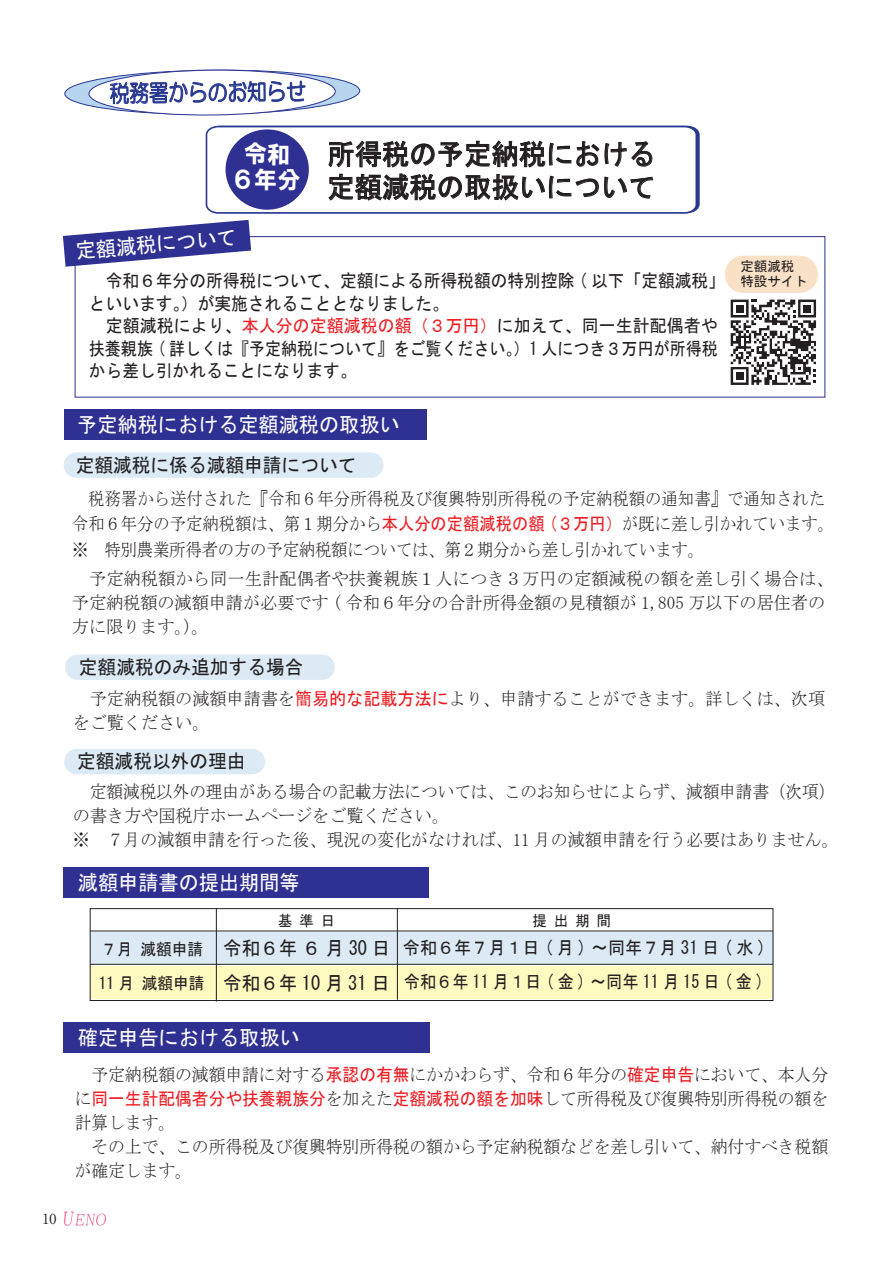
<style>
.page{position:relative;width:893px;height:1263px;background:#fff}
.page>*{position:absolute;margin:0;border:0;box-sizing:border-box;transform-origin:0 0}
.t1{font:28.5px/33px "MS Gothic";color:#231f20;scale:.96 1}
.t2{font:24px/25.5px "HGS Soei Kakugothic UB";color:#fff;text-align:center;scale:.96 1}
.t3{font:23.55px "HG Maru Gothic MPRO";color:#283891;scale:.83 1}
.t4{font:21px "MS Gothic";color:#fff;scale:.96 1}
.t5{font:19.5px "MS Gothic";color:#231f20;scale:.96 1}
.t6{font:18px/24px "MS Mincho";color:#231f20;scale:.95 1}
.t7{font:18px/24px "MS Mincho";color:#231f20;scale:.93 1}
.t8{font:18px/25.5px "MS Mincho";color:#231f20;scale:.9 1}
.t9{font:18px/24px "MS Mincho";color:#231f20;scale:.92 1}
.t10{font:18px "MS Gothic";color:#231f20;scale:.93 1}
.t11{font:18px/33.8px "MS Gothic";color:#231f20;scale:.95 1}
.t12{font:18px "MS Gothic";color:#231f20;scale:.89 1}
.t13{font:18px "MS Gothic";color:#231f20;scale:.94 1}
.t14{font:16.5px/34.8px "MS Gothic";color:#231f20;scale:.95 1}
.t15{font:15px "MS Gothic";color:#231f20;scale:.95 1}
.t16{font:13.8px "Ryumin Pr 6 N";color:#231f20}
.t17{font:13.5px/15px "MS Gothic";color:#231f20}
.s1{color:#ee1d23}
.s2{font-family:"MS Gothic";color:#ee1d23}
.s3{font-size:19.5px}
</style>
<div class="page">
<svg style="left:64px;top:1211px;width:42px;height:15px"></svg>
<div style="left:64px;top:409px;width:363px;height:31px;background:#2e3092"></div>
<div style="left:63px;top:867px;width:365px;height:31px;background:#2e3092"></div>
<div style="left:63px;top:1022px;width:367px;height:31px;background:#2e3092"></div>
<div style="left:64px;top:452px;width:319px;height:26px;background:#dbeaf4;border-radius:13px"></div>
<div style="left:65px;top:654px;width:270px;height:26px;background:#dbeaf4;border-radius:13px"></div>
<div style="left:64px;top:749px;width:201px;height:25px;background:#dbeaf4;border-radius:13px"></div>
<svg style="left:63px;top:69px;width:637px;height:198px"></svg>
<div style="left:90px;top:932px;width:684px;height:31px;background:#dbeaf4"></div>
<div style="left:91px;top:966px;width:681px;height:32px;background:#fffac0"></div>
<div style="left:90px;top:908px;width:683px;height:93px;border:1px solid #231f20"></div>
<hr style="left:90px;top:930px;width:683px;height:1px;background:#231f20">
<hr style="left:90px;top:964px;width:683px;height:1px;background:#231f20">
<hr style="left:397px;top:908px;width:1px;height:92px;background:#231f20">
<hr style="left:216px;top:908px;width:1px;height:93px;background:#231f20">
<svg style="left:730px;top:299px;width:87px;height:86px"></svg>
<div style="left:725px;top:256px;width:93px;height:37px;background:#f9e1c7;border-radius:18px"></div>
<div style="left:226px;top:129px;width:83px;height:81px;background:#2e3092;border-radius:50%"></div>
<p class="t16" style="left:43px;top:1208px;width:15px">10</p>
<p class="t3" style="left:109px;top:82px;width:238px;rotate:-1deg">税務署からのお知らせ</p>
<p class="t2" style="left:232px;top:141px;width:73px;rotate:1deg">令和<br>６年分</p>
<p class="t4" style="left:75px;top:240px;width:169px;rotate:-5deg">定額減税について</p>
<p class="t1" style="left:327px;top:137px;width:343px">所得税の予定納税における定額減税の取扱いについて</p>
<p class="t10" style="left:89px;top:272px;width:685px">　令和６年分の所得税について、定額による所得税額の特別控除 ( 以下「定額減税」</p>
<p class="t10" style="left:89px;top:294px;width:389px">といいます。）が実施されることとなりました。</p>
<p class="t13" style="left:106px;top:317px;width:653px">定額減税により、<span class="s1">本人分の定額減税の額（３万円）</span>に加えて、同一生計配偶者や</p>
<p class="t12" style="left:89px;top:339px;width:708px">扶養親族 ( 詳しくは『予定納税について』をご覧ください。）1 人につき３万円が所得税</p>
<p class="t10" style="left:89px;top:362px;width:289px">から差し引かれることになります。</p>
<p class="t4" style="left:77px;top:414px;width:337px">予定納税における定額減税の取扱い</p>
<p class="t5" style="left:76px;top:456px;width:294px">定額減税に係る減額申請について</p>
<p class="t17" style="left:740px;top:259px;width:69px">定額減税特設サイト</p>
<p class="t8" style="left:72px;top:486px;width:848px;text-indent:16px">税務署から送付された『令和６年分所得税及び復興特別所得税の予定納税額の通知書』で通知された令和６年分の予定納税額は、第１期分から<span class="s2">本人分の定額減税の額 (３万円）</span>が既に差し引かれています。※　特別農業所得者の方の予定納税額については、第２期分から差し引かれています。</p>
<p class="t6" style="left:72px;top:567px;width:803px;text-indent:17px">予定納税額から同一生計配偶者や扶養親族１人につき３万円の定額減税の額を差し引く場合は、予定納税額の減額申請が必要です ( 令和６年分の合計所得金額の見積額が 1,805 万以下の居住者の方に限ります。）。</p>
<p class="t5" style="left:79px;top:657px;width:236px">定額減税のみ追加する場合</p>
<p class="t6" style="left:73px;top:686px;width:793px">　予定納税額の減額申請書を<span class="s2">簡易的な記載方法に</span>より、申請することができます。詳しくは、次項をご覧ください。</p>
<p class="t5" style="left:77px;top:751px;width:177px">定額減税以外の理由</p>
<p class="t9" style="left:73px;top:780px;width:834px;text-indent:17px">定額減税以外の理由がある場合の記載方法については、このお知らせによらず、減額申請書（次項）の書き方や国税庁ホームページをご覧ください。<br>※　７月の減額申請を行った後、現況の変化がなければ、11 月の減額申請を行う必要はありません。</p>
<p class="t4" style="left:78px;top:872px;width:232px">減額申請書の提出期間等</p>
<p class="t15" style="left:278px;top:913px;width:61px">基 準 日</p>
<p class="t15" style="left:533px;top:913px;width:84px">提 出 期 間</p>
<p class="t14" style="left:99px;top:931px;width:113px">７月 減額申請<br>11 月 減額申請</p>
<p class="t11" style="left:223px;top:931px;width:573px"><span class="s3">令和６年６月 30 日</span> 令和６年７月１日 ( 月 ) ～同年７月 31 日 ( 水 )<span class="s3">令和６年10月31日</span> 令和６年11月１日(金)～同年11月15日(金)</p>
<p class="t4" style="left:78px;top:1026px;width:233px">確定申告における取扱い</p>
<p class="t7" style="left:75px;top:1062px;width:811px">　予定納税額の減額申請に対する<span class="s2">承認の有無</span>にかかわらず、令和６年分の<span class="s2">確定申告</span>において、本人分に<span class="s2">同一生計配偶者分や扶養親族分</span>を加えた<span class="s2">定額減税の額を加味</span>して所得税及び復興特別所得税の額を計算します。<br>　その上で、この所得税及び復興特別所得税の額から予定納税額などを差し引いて、納付すべき税額が確定します。</p>
</div>
